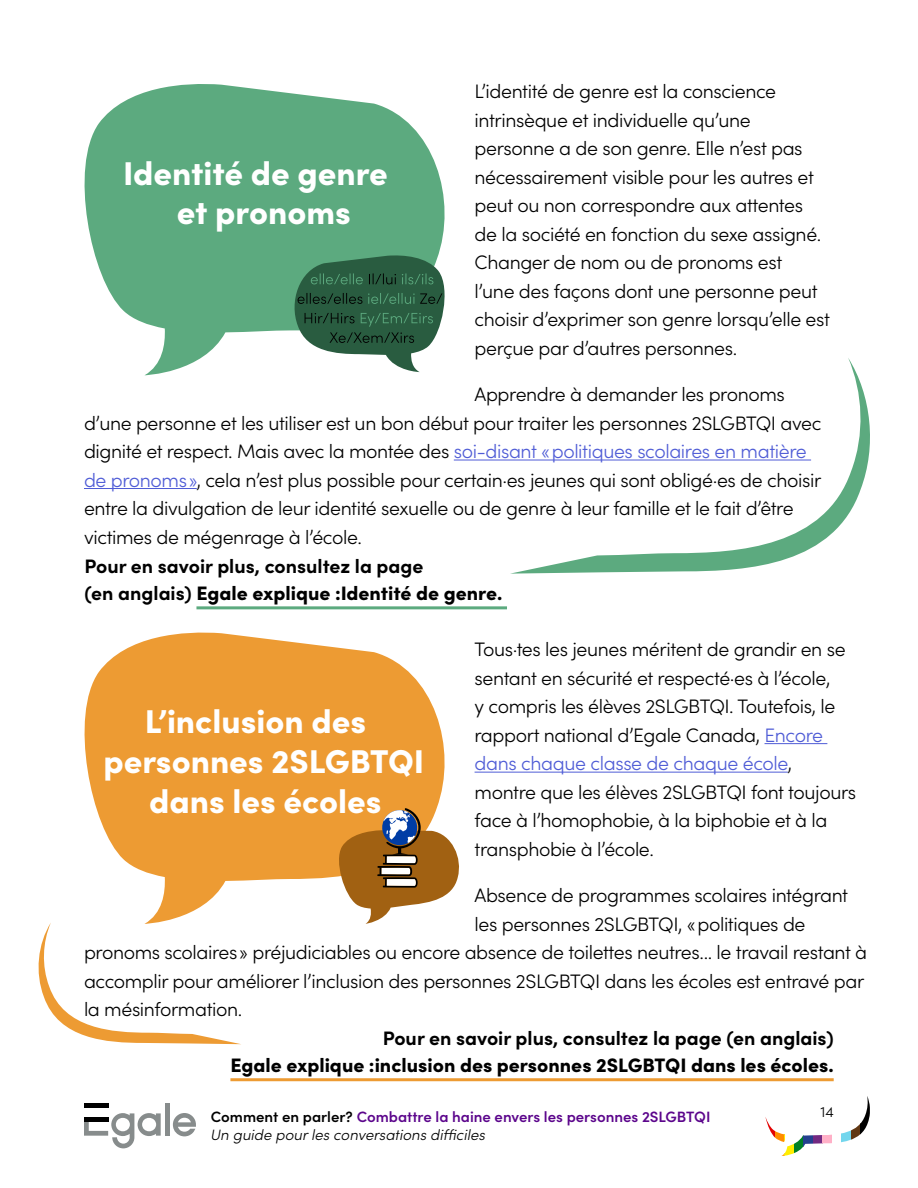
<style>
.page{position:relative;width:918px;height:1188px;background:#fff}
.page>*{position:absolute;margin:0;border:0;box-sizing:border-box;transform-origin:0 0}
.t1{font:900 33px/39.6px "Sofia Pro";color:#fff;text-align:center}
.t2{font:300 19.5px/28.5px "Sofia Pro";letter-spacing:-.02em;color:#000}
.t3{font:700 19.5px/27px "Sofia Pro";color:#000}
.t4{font:900 19.5px "Sofia Pro";color:#000}
.t5{font:600 15px/18px "Sofia Pro";color:#5c068c}
.t6{font:300 15px "Sofia Pro";color:#000}
.s1{color:#4f5cd6}
.s2{font-weight:900}
.s3{color:#000}
.s4{font-weight:300;font-style:italic;color:#000}
</style>
<div class="page">
<hr style="left:165px;top:1103px;width:4px;height:33px;background:#878c8c">
<svg style="left:173px;top:1113px;width:23px;height:23px"></svg>
<svg style="left:84px;top:1113px;width:77px;height:35px"></svg>
<div style="left:84px;top:1103px;width:24px;height:5px;background:#000"></div>
<div style="left:84px;top:1117px;width:24px;height:5px;background:#000"></div>
<svg style="left:765px;top:1117px;width:10px;height:21px"></svg>
<svg style="left:775px;top:1131px;width:6px;height:10px"></svg>
<hr style="left:781px;top:1096px;width:3px;height:60px;background:#ff8c00">
<svg style="left:784px;top:1134px;width:10px;height:22px"></svg>
<svg style="left:794px;top:1135px;width:9px;height:18px"></svg>
<svg style="left:803px;top:1135px;width:10px;height:12px"></svg>
<svg style="left:813px;top:1135px;width:9px;height:9px"></svg>
<svg style="left:822px;top:1134px;width:10px;height:10px"></svg>
<svg style="left:841px;top:1130px;width:10px;height:13px"></svg>
<svg style="left:851px;top:1124px;width:9px;height:16px"></svg>
<svg style="left:860px;top:1096px;width:10px;height:39px"></svg>
<hr style="left:454px;top:460px;width:357px;height:1px;background:#4f5cd6">
<hr style="left:84px;top:488px;width:113px;height:1px;background:#4f5cd6">
<hr style="left:765px;top:743px;width:62px;height:1px;background:#4f5cd6">
<hr style="left:475px;top:772px;width:313px;height:1px;background:#4f5cd6">
<svg style="left:84px;top:84px;width:361px;height:291px;fill:#5caa7f"></svg>
<svg style="left:84px;top:632px;width:361px;height:290px;fill:#ed9b33"></svg>
<svg style="left:510px;top:358px;width:360px;height:216px"></svg>
<svg style="left:38px;top:922px;width:202px;height:122px"></svg>
<svg style="left:334px;top:808px;width:125px;height:116px"></svg>
<hr style="left:196px;top:606px;width:311px;height:3px;background:#5caa7f">
<hr style="left:230px;top:1078px;width:604px;height:3px;background:#ed9b33">
<svg style="left:289px;top:255px;width:156px;height:117px"></svg>
<p class="t2" style="left:475px;top:76px;width:357px">L’identité de genre est la conscience intrinsèque et individuelle qu’une personne a de son genre. Elle n’est pas nécessairement visible pour les autres et peut ou non correspondre aux attentes de la société en fonction du sexe assigné.<br>Changer de nom ou de pronoms est<br>l’une des façons dont une personne peut choisir d’exprimer son genre lorsqu’elle est perçue par d’autres personnes.</p>
<p class="t2" style="left:84px;top:379px;width:739px;text-indent:391px">Apprendre à demander les pronoms d’une personne et les utiliser est un bon début pour traiter les personnes 2SLGBTQI avec dignité et respect. Mais avec la montée des <span class="s1">soi-disant «politiques scolaires en matière de pronoms»</span>, cela n’est plus possible pour certain·es jeunes qui sont obligé·es de choisir entre la divulgation de leur identité sexuelle ou de genre à leur famille et le fait d’être victimes de mégenrage à l’école.</p>
<h1 class="t1" style="left:123px;top:151px;width:266px">Identité de genre et pronoms</h1>
<p class="t3" style="left:85px;top:551px;width:419px">Pour en savoir plus, consultez la page<br>(en anglais) <span class="s2">Egale explique :Identité de genre.</span></p>
<p class="t2" style="left:475px;top:634px;width:383px">Tous·tes les jeunes méritent de grandir en se sentant en sécurité et respecté·es à l’école,<br>y compris les élèves 2SLGBTQI. Toutefois, le rapport national d’Egale Canada, <span class="s1">Encore dans chaque classe de chaque école</span>, montre que les élèves 2SLGBTQI font toujours face à l’homophobie, à la biphobie et à la transphobie à l’école.</p>
<p class="t2" style="left:475px;top:880px;width:375px">Absence de programmes scolaires intégrant</p>
<p class="t2" style="left:475px;top:909px;width:333px">les personnes 2SLGBTQI, «politiques de</p>
<p class="t2" style="left:84px;top:937px;width:785px">pronoms scolaires» préjudiciables ou encore absence de toilettes neutres... le travail restant à</p>
<p class="t2" style="left:84px;top:966px;width:782px">accomplir pour améliorer l’inclusion des personnes 2SLGBTQI dans les écoles est entravé par</p>
<p class="t2" style="left:84px;top:994px;width:160px">la mésinformation.</p>
<h1 class="t1" style="left:103px;top:699px;width:322px">L’inclusion des personnes 2SLGBTQI dans les écoles</h1>
<p class="t3" style="left:383px;top:1023px;width:452px">Pour en savoir plus, consultez la page (en anglais)</p>
<p class="t4" style="left:230px;top:1050px;width:605px">Egale explique :inclusion des personnes 2SLGBTQI dans les écoles.</p>
<p class="t5" style="left:211px;top:1107px;width:501px"><span class="s3">Comment en parler?</span> Combattre la haine envers les personnes 2SLGBTQI<br><span class="s4">Un guide pour les conversations difficiles</span></p>
<p class="t6" style="left:821px;top:1101px;width:15px">14</p>
</div>
